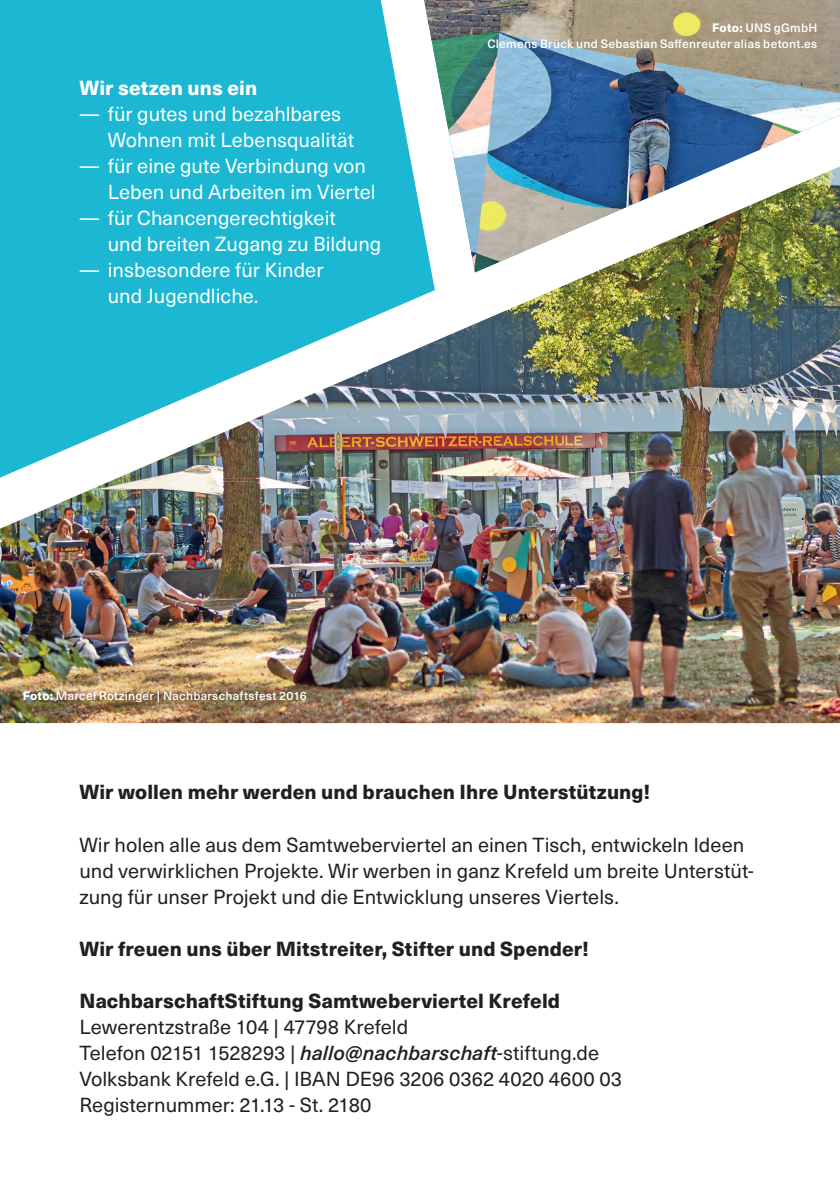
<style>
.page{position:relative;width:840px;height:1191px;background:#fff}
.page>*{position:absolute;margin:0;border:0;box-sizing:border-box;transform-origin:0 0}
.t1{font:20px/26px "Neue Haas Unica W1 G";color:#231f20}
.t2{font:20px/26px "Neue Haas Unica W1 G";color:#fff}
.t3{font:800 20px "Neue Haas Unica W1 G";letter-spacing:.005em;color:#231f20}
.t4{font:800 20px "Neue Haas Unica W1 G";letter-spacing:.005em;color:#fff}
.t5{font:500 12px/16px "Neue Haas Unica W1 G";letter-spacing:.02em;color:#fff;text-align:right}
.s1{font-weight:800}
.s2{font-weight:500;font-style:italic}
</style>
<div class="page">
<img style="left:434px;top:0;width:405px;height:166px">
<img style="left:0;top:166px;width:839px;height:557px">
<svg style="left:0;top:0;width:434px;height:477px;background:#42bace"></svg>
<p class="t4" style="left:79px;top:72px;width:179px">Wir setzen uns ein</p>
<p class="t2" style="left:108px;top:99px;width:248px;text-indent:-28px">— für gutes und bezahlbares<br>Wohnen mit Lebensqualität</p>
<p class="t2" style="left:108px;top:151px;width:269px;text-indent:-28px">— für eine gute Verbindung von<br>Leben und Arbeiten im Viertel</p>
<p class="t2" style="left:108px;top:203px;width:275px;text-indent:-28px">— für Chancengerechtigkeit<br>und breiten Zugang zu Bildung</p>
<p class="t2" style="left:108px;top:255px;width:217px;text-indent:-28px">— insbesondere für Kinder und Jugendliche.</p>
<p class="t5" style="left:487px;top:19px;width:331px"><span class="s1">Foto:</span> UNS gGmbH<br>Clemens Brück und Sebastian Saffenreuter alias betont.es</p>
<p class="t5" style="left:23px;top:687px;width:285px"><span class="s1">Foto:</span> Marcel Rotzinger | Nachbarschaftsfest 2016</p>
<p class="t3" style="left:79px;top:777px;width:572px">Wir wollen mehr werden und brauchen Ihre Unterstützung!</p>
<p class="t1" style="left:79px;top:830px;width:675px">Wir holen alle aus dem Samtweberviertel an einen Tisch, entwickeln Ideen und verwirklichen Projekte. Wir werben in ganz Krefeld um breite Unterstüt&shy;zung für unser Projekt und die Entwicklung unseres Viertels.</p>
<p class="t3" style="left:79px;top:933px;width:510px">Wir freuen uns über Mitstreiter, Stifter und Spender!</p>
<p class="t3" style="left:79px;top:985px;width:482px">NachbarschaftStiftung Samtweberviertel Krefeld</p>
<p class="t1" style="left:79px;top:1012px;width:543px">Lewerentzstraße 104 | 47798 Krefeld<br>Telefon 02151 1528293 | <span class="s2">hallo@nachbarschaft</span>-stiftung.de Volksbank Krefeld e.G. | IBAN DE96 3206 0362 4020 4600 03<br>Registernummer: 21.13 - St. 2180</p>
</div>
